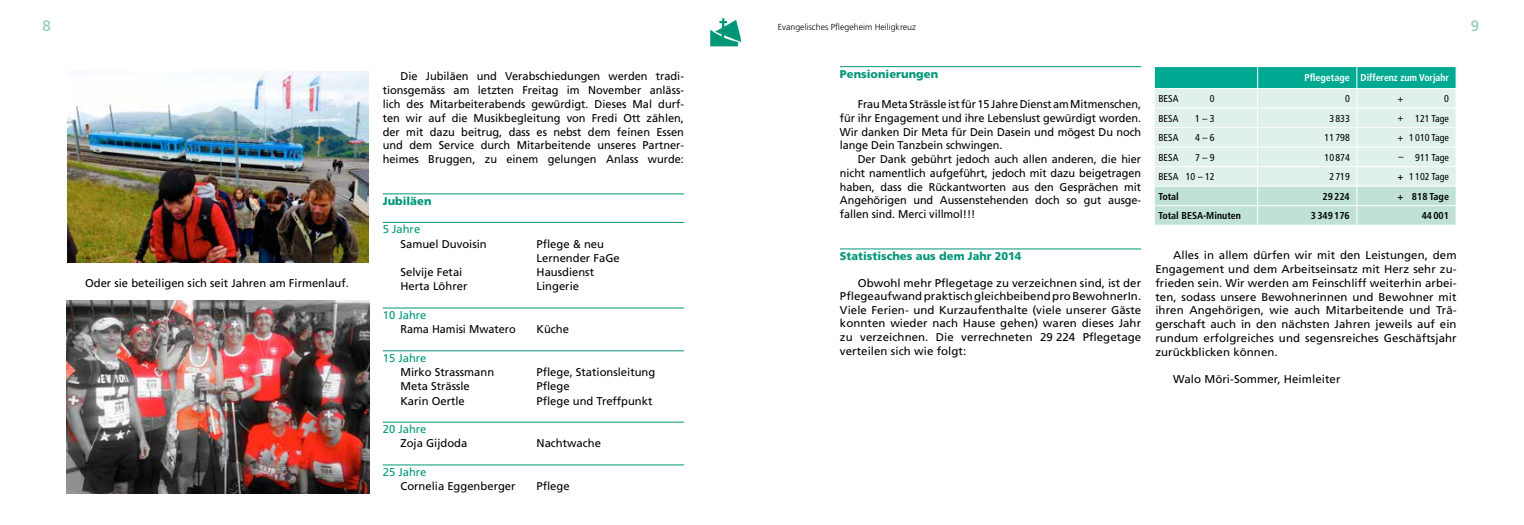
<style>
.page{position:relative;width:1524px;height:525px;background:#fff}
.page>*{position:absolute;margin:0;border:0;box-sizing:border-box;transform-origin:0 0}
.t1{font:15px "Frutiger LT Std";color:#89cbbc}
.t2{font:11.25px/13.8px "Frutiger LT Std";color:#000;text-align:justify}
.t3{font:900 11.25px "Frutiger LT Std";color:#009778}
.t4{font:11.25px "Frutiger LT Std";color:#009778}
.t5{font:condensed 10px/19.5px "Frutiger LT Std";color:#000;text-align:justify}
.t6{font:700 condensed 10px/20.2px "Frutiger LT Std";color:#000}
.t7{font:700 condensed 10px "Frutiger LT Std";color:#fff}
.t8{font:300 8.75px "Frutiger LT Std";color:#000}
.s1{font-family:"Frutiger"}
</style>
<div class="page">
<img style="left:710px;top:19px;width:31px;height:27px">
<hr style="left:383px;top:193px;width:301px;height:1px;background:#009778">
<hr style="left:383px;top:222px;width:301px;height:1px;background:#009778">
<hr style="left:383px;top:307px;width:301px;height:1px;background:#009778">
<hr style="left:383px;top:350px;width:301px;height:1px;background:#009778">
<hr style="left:383px;top:421px;width:301px;height:1px;background:#009778">
<hr style="left:383px;top:464px;width:301px;height:1px;background:#009778">
<img style="left:67px;top:72px;width:302px;height:190px">
<img style="left:67px;top:300px;width:302px;height:193px">
<hr style="left:840px;top:66px;width:301px;height:1px;background:#009778">
<hr style="left:840px;top:248px;width:301px;height:1px;background:#009778">
<svg style="left:1155px;top:66px;width:302px;height:159px;background:#bce4dc"></svg>
<hr style="left:1155px;top:66px;width:102px;height:1px;background:#fff">
<hr style="left:1257px;top:66px;width:100px;height:1px;background:#fff">
<hr style="left:1357px;top:66px;width:99px;height:1px;background:#fff">
<h1 class="t1" style="left:43px;top:17px;width:10px">8</h1>
<h1 class="t1" style="left:1470px;top:17px;width:10px">9</h1>
<p class="t8" style="left:778px;top:22px;width:139px">Evangelisches Pflegeheim Heiligkreuz</p>
<p class="t3" style="left:840px;top:67px;width:100px">Pensionierungen</p>
<p class="t2" style="left:840px;top:97px;width:303px;text-indent:18px">Frau Meta Strässle ist für 15 Jahre Dienst am Mitmenschen, für ihr Engagement und ihre Lebenslust gewürdigt worden.<br>Wir danken Dir Meta für Dein Dasein und mögest Du noch lange Dein Tanzbein schwingen.</p>
<p class="t2" style="left:840px;top:152px;width:303px;text-indent:18px">Der Dank gebührt jedoch auch allen anderen, die hier nicht namentlich aufgeführt, jedoch mit dazu beigetragen haben, dass die Rückantworten aus den Gesprächen mit Angehörigen und Aussenstehenden doch so gut ausge&shy;fallen sind. Merci villmol!!!</p>
<p class="t3" style="left:840px;top:249px;width:183px"><span class="s1">Stat</span>istisches aus de<span class="s1">m Jahr 2014</span></p>
<p class="t2" style="left:840px;top:276px;width:303px;text-indent:18px">Obwohl mehr Pflegetage zu verzeichnen sind, ist der Pflegeaufwand praktisch gleichbeibend pro BewohnerIn.<br>Viele Ferien- und Kurzaufenthalte (viele unserer Gäste konnten wieder nach Hause gehen) waren dieses Jahr zu verzeichnen. Die verrechneten 29 224 Pflegetage verteilen sich wie folgt:</p>
<p class="t2" style="left:383px;top:70px;width:303px;text-indent:18px">Die Jubiläen und Verabschiedungen werden tradi&shy;tionsgemäss am letzten Freitag im November anläss&shy;lich des Mitarbeiterabends gewürdigt. Dieses Mal durf&shy;ten wir auf die Musikbegleitung von Fredi Ott zählen, der mit dazu beitrug, dass es nebst dem feinen Essen und dem Service durch Mitarbeitende unseres Partner&shy;heimes Bruggen, zu einem gelungen Anlass wurde:</p>
<p class="t3" style="left:383px;top:194px;width:50px">Jubiläen</p>
<p class="t4" style="left:383px;top:223px;width:39px">5 Jahre</p>
<p class="t2" style="left:400px;top:237px;width:88px">Samuel Duvoisin</p>
<p class="t2" style="left:536px;top:236px;width:85px;line-height:14.2px">Pflege &amp; neu<br>Lernender FaGe</p>
<p class="t2" style="left:400px;top:265px;width:63px">Selvije Fetai</p>
<p class="t2" style="left:536px;top:265px;width:59px">Hausdienst</p>
<p class="t2" style="left:400px;top:279px;width:68px">Herta Löhrer</p>
<p class="t2" style="left:536px;top:279px;width:44px">Lingerie</p>
<p class="t4" style="left:383px;top:308px;width:45px">10 Jahre</p>
<p class="t2" style="left:400px;top:322px;width:117px">Rama Hamisi Mwatero</p>
<p class="t2" style="left:536px;top:322px;width:34px">Küche</p>
<p class="t4" style="left:383px;top:351px;width:45px">15 Jahre</p>
<p class="t2" style="left:400px;top:365px;width:95px">Mirko Strassmann</p>
<p class="t2" style="left:536px;top:365px;width:120px">Pflege, Stationsleitung</p>
<p class="t2" style="left:400px;top:379px;width:71px">Meta Strässle</p>
<p class="t2" style="left:536px;top:379px;width:35px">Pflege</p>
<p class="t2" style="left:400px;top:393px;width:66px">Karin Oertle</p>
<p class="t2" style="left:536px;top:393px;width:117px">Pflege und Treffpunkt</p>
<p class="t4" style="left:383px;top:422px;width:45px">20 Jahre</p>
<p class="t2" style="left:400px;top:436px;width:68px">Zoja Gijdoda</p>
<p class="t2" style="left:536px;top:436px;width:66px">Nachtwache</p>
<p class="t4" style="left:383px;top:465px;width:45px">25 Jahre</p>
<p class="t2" style="left:400px;top:479px;width:117px">Cornelia Eggenberger</p>
<p class="t2" style="left:536px;top:479px;width:35px">Pflege</p>
<p class="t7" style="left:1304px;top:72px;width:146px">Pflegetage Differenz zum Vorjahr</p>
<p class="t5" style="left:1158px;top:89px;width:21px">BESA</p>
<p class="t5" style="left:1210px;top:89px;width:6px">0</p>
<p class="t5" style="left:1345px;top:89px;width:6px">0</p>
<p class="t5" style="left:1444px;top:89px;width:6px">0</p>
<p class="t5" style="left:1158px;top:108px;width:21px">BESA</p>
<p class="t5" style="left:1195px;top:108px;width:21px">1 – 3</p>
<p class="t5" style="left:1329px;top:108px;width:22px">3 833</p>
<p class="t5" style="left:1415px;top:108px;width:35px">121 Tage</p>
<p class="t5" style="left:1158px;top:128px;width:21px">BESA</p>
<p class="t5" style="left:1195px;top:128px;width:21px">4 – 6</p>
<p class="t5" style="left:1324px;top:128px;width:27px">11 798</p>
<p class="t5" style="left:1409px;top:128px;width:41px">1 010 Tage</p>
<p class="t5" style="left:1158px;top:147px;width:21px">BESA</p>
<p class="t5" style="left:1195px;top:147px;width:21px">7 – 9</p>
<p class="t5" style="left:1324px;top:147px;width:27px">10 874</p>
<p class="t5" style="left:1415px;top:147px;width:35px">911 Tage</p>
<p class="t5" style="left:1158px;top:167px;width:58px">BESA 10 – 12</p>
<p class="t5" style="left:1329px;top:167px;width:22px">2 719</p>
<p class="t5" style="left:1409px;top:167px;width:41px">1 102 Tage</p>
<p class="t6" style="left:1158px;top:186px;width:22px">Total</p>
<p class="t6" style="left:1322px;top:186px;width:29px">29224</p>
<p class="t6" style="left:1412px;top:186px;width:39px">818 Tage</p>
<p class="t6" style="left:1158px;top:205px;width:84px">Total BESA-Minuten</p>
<p class="t6" style="left:1311px;top:205px;width:40px">3349176</p>
<p class="t6" style="left:1421px;top:205px;width:29px">44001</p>
<p class="t5" style="left:1397px;top:88px;width:8px">+ + + –</p>
<p class="t6" style="left:1397px;top:166px;width:8px">+ +</p>
<p class="t2" style="left:1155px;top:248px;width:303px;text-indent:18px">Alles in allem dürfen wir mit den Leistungen, dem Engagement und dem Arbeitseinsatz mit Herz sehr zu&shy;frieden sein. Wir werden am Feinschliff weiterhin arbei&shy;ten, sodass unsere Bewohnerinnen und Bewohner mit ihren Angehörigen, wie auch Mitarbeitende und Trä&shy;gerschaft auch in den nächsten Jahren jeweils auf ein rundum erfolgreiches und segensreiches Geschäftsjahr zurückblicken können.</p>
<p class="t2" style="left:1173px;top:372px;width:169px">Walo Möri-Sommer, Heimleiter</p>
<p class="t2" style="left:85px;top:276px;width:265px">Oder sie beteiligen sich seit Jahren am Firmenlauf.</p>
</div>
